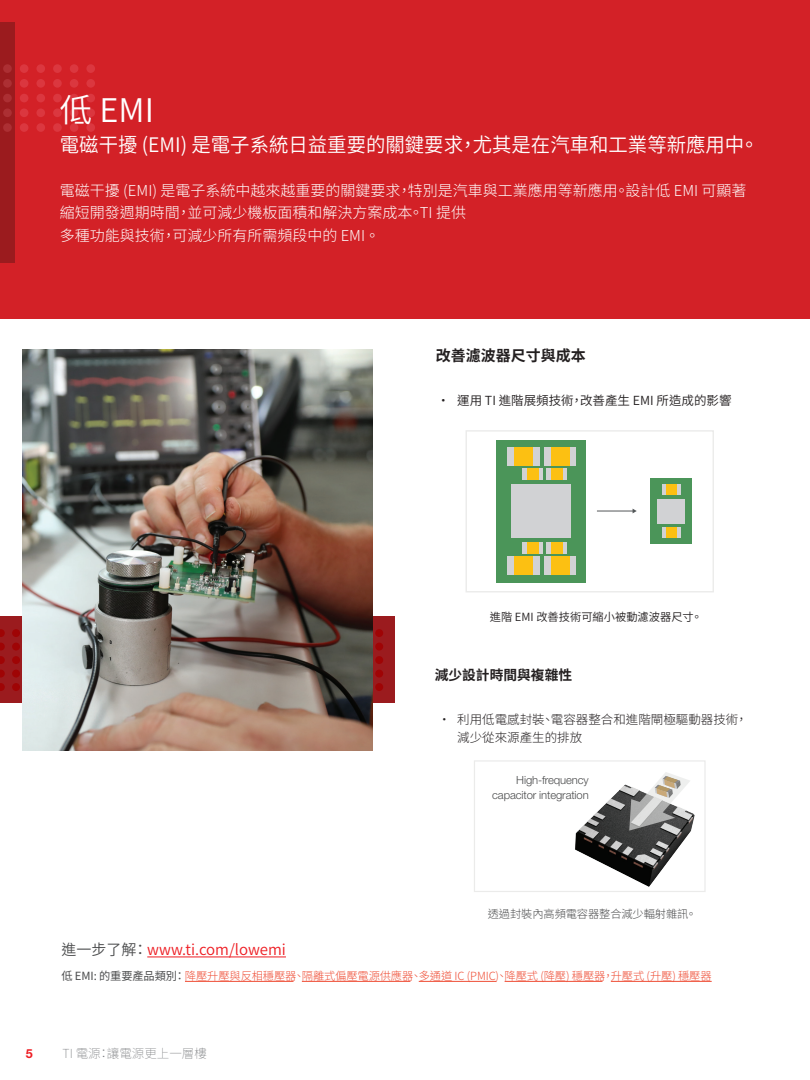
<style>
.page{position:relative;width:810px;height:1080px;background:#fff}
.page>*{position:absolute;margin:0;border:0;box-sizing:border-box;transform-origin:0 0}
.t1{font:32.5px "Source Han Sans TW";color:#fff}
.t2{font:20px "Source Han Sans TW";color:#fff}
.t3{font:300 15px/22.5px "Source Han Sans TW";color:#fff}
.t4{font:15px "Source Han Sans TW";color:#ee1d23}
.t5{font:700 15px "Source Han Sans TW";color:#231f20}
.t6{font:700 13.75px "Source Han Sans TW";color:#231f20}
.t7{font:300 12.5px/17.5px "Source Han Sans TW";color:#231f20}
.t8{font:12.5px "Source Han Sans TW";color:#231f20}
.t9{font:200 12.5px "Source Han Sans TW";color:#76787b}
.t10{font:700 12.5px "Helvetica Neue LT Std";color:#ee1d23}
.t11{font:300 11.25px "Source Han Sans TW";letter-spacing:-.01em;color:#ef4d35}
.t12{font:300 11.25px/15px "Helvetica Neue LT Std";letter-spacing:-.01em;color:#4b4c4d;text-align:right}
.t13{font:11.25px "Source Han Sans TW";color:#231f20}
.t14{font:300 11.25px "Source Han Sans TW";letter-spacing:-.01em;color:#4b4c4d}
.s1{color:#4b4c4d}
.s2{font-weight:400;color:#4b4c4d}
</style>
<div class="page">
<img style="left:575px;top:784px;width:120px;height:103px">
<svg style="left:629px;top:772px;width:62px;height:59px"></svg>
<div style="left:474px;top:760px;width:232px;height:132px;border:1px solid #ebebea"></div>
<svg style="left:0;top:616px;width:22px;height:87px;fill:#9b1b1e"></svg>
<div style="left:172px;top:616px;width:223px;height:87px;background:#9b1b1e"></div>
<div style="left:0;top:0;width:810px;height:319px;background:#d32127"></div>
<div style="left:0;top:22px;width:15px;height:241px;background:#9b1b1e"></div>
<div style="left:3px;top:64px;width:9px;height:9px;background:#ac2f33;border-radius:50%"></div>
<div style="left:20px;top:64px;width:8px;height:9px;background:#db373f;border-radius:50%"></div>
<div style="left:36px;top:64px;width:9px;height:9px;background:#db373f;border-radius:50%"></div>
<div style="left:53px;top:64px;width:9px;height:9px;background:#db373f;border-radius:50%"></div>
<div style="left:70px;top:64px;width:8px;height:9px;background:#db373f;border-radius:50%"></div>
<div style="left:86px;top:64px;width:9px;height:9px;background:#db373f;border-radius:50%"></div>
<div style="left:3px;top:79px;width:9px;height:9px;background:#ac2f33;border-radius:50%"></div>
<div style="left:20px;top:79px;width:8px;height:9px;background:#db373f;border-radius:50%"></div>
<div style="left:36px;top:79px;width:9px;height:9px;background:#db373f;border-radius:50%"></div>
<div style="left:53px;top:79px;width:9px;height:9px;background:#db373f;border-radius:50%"></div>
<div style="left:70px;top:79px;width:8px;height:9px;background:#db373f;border-radius:50%"></div>
<div style="left:86px;top:79px;width:9px;height:9px;background:#db373f;border-radius:50%"></div>
<div style="left:3px;top:94px;width:9px;height:8px;background:#ac2f33;border-radius:50%"></div>
<div style="left:20px;top:94px;width:8px;height:8px;background:#db373f;border-radius:50%"></div>
<div style="left:36px;top:94px;width:9px;height:8px;background:#db373f;border-radius:50%"></div>
<div style="left:53px;top:94px;width:9px;height:8px;background:#db373f;border-radius:50%"></div>
<div style="left:70px;top:94px;width:8px;height:8px;background:#db373f;border-radius:50%"></div>
<div style="left:86px;top:94px;width:9px;height:8px;background:#db373f;border-radius:50%"></div>
<div style="left:3px;top:108px;width:9px;height:9px;background:#ac2f33;border-radius:50%"></div>
<div style="left:20px;top:108px;width:8px;height:9px;background:#db373f;border-radius:50%"></div>
<div style="left:36px;top:108px;width:9px;height:9px;background:#db373f;border-radius:50%"></div>
<div style="left:53px;top:108px;width:9px;height:9px;background:#db373f;border-radius:50%"></div>
<div style="left:70px;top:108px;width:8px;height:9px;background:#db373f;border-radius:50%"></div>
<div style="left:86px;top:108px;width:9px;height:9px;background:#db373f;border-radius:50%"></div>
<div style="left:3px;top:123px;width:9px;height:9px;background:#ac2f33;border-radius:50%"></div>
<div style="left:20px;top:123px;width:8px;height:9px;background:#db373f;border-radius:50%"></div>
<div style="left:36px;top:123px;width:9px;height:9px;background:#db373f;border-radius:50%"></div>
<div style="left:53px;top:123px;width:9px;height:9px;background:#db373f;border-radius:50%"></div>
<div style="left:70px;top:123px;width:8px;height:9px;background:#db373f;border-radius:50%"></div>
<div style="left:86px;top:123px;width:9px;height:9px;background:#db373f;border-radius:50%"></div>
<hr style="left:147px;top:957px;width:139px;height:1px;background:#ee1d23">
<hr style="left:185px;top:981px;width:109px;height:1px;background:#ef4d35">
<hr style="left:302px;top:981px;width:108px;height:1px;background:#ef4d35">
<hr style="left:419px;top:981px;width:77px;height:1px;background:#ef4d35">
<hr style="left:505px;top:981px;width:98px;height:1px;background:#ef4d35">
<hr style="left:611px;top:981px;width:101px;height:1px;background:#ef4d35">
<img style="left:22px;top:349px;width:351px;height:402px">
<div style="left:496px;top:440px;width:90px;height:142px;background:#4b9559"></div>
<div style="left:533px;top:447px;width:7px;height:19px;background:#d1d2d4"></div>
<div style="left:507px;top:447px;width:7px;height:19px;background:#d1d2d4"></div>
<div style="left:514px;top:447px;width:19px;height:19px;background:#fcc012"></div>
<div style="left:538px;top:468px;width:5px;height:12px;background:#d1d2d4"></div>
<hr style="left:523px;top:468px;width:4px;height:12px;background:#d1d2d4">
<div style="left:527px;top:468px;width:11px;height:12px;background:#fcc012"></div>
<hr style="left:563px;top:468px;width:4px;height:12px;background:#d1d2d4">
<hr style="left:547px;top:468px;width:4px;height:12px;background:#d1d2d4">
<div style="left:551px;top:468px;width:12px;height:12px;background:#fcc012"></div>
<div style="left:569px;top:447px;width:7px;height:19px;background:#d1d2d4"></div>
<div style="left:544px;top:447px;width:7px;height:19px;background:#d1d2d4"></div>
<div style="left:551px;top:447px;width:18px;height:19px;background:#fcc012"></div>
<div style="left:533px;top:556px;width:7px;height:19px;background:#d1d2d4"></div>
<div style="left:507px;top:556px;width:7px;height:19px;background:#d1d2d4"></div>
<div style="left:514px;top:556px;width:19px;height:19px;background:#fcc012"></div>
<div style="left:538px;top:542px;width:5px;height:12px;background:#d1d2d4"></div>
<hr style="left:523px;top:542px;width:4px;height:12px;background:#d1d2d4">
<div style="left:527px;top:542px;width:11px;height:12px;background:#fcc012"></div>
<hr style="left:563px;top:542px;width:4px;height:12px;background:#d1d2d4">
<hr style="left:547px;top:542px;width:4px;height:12px;background:#d1d2d4">
<div style="left:551px;top:542px;width:12px;height:12px;background:#fcc012"></div>
<div style="left:569px;top:556px;width:7px;height:19px;background:#d1d2d4"></div>
<div style="left:544px;top:556px;width:7px;height:19px;background:#d1d2d4"></div>
<div style="left:551px;top:556px;width:18px;height:19px;background:#fcc012"></div>
<div style="left:511px;top:484px;width:60px;height:54px;background:#d1d2d4"></div>
<div style="left:651px;top:478px;width:41px;height:66px;background:#4b9559"></div>
<div style="left:658px;top:499px;width:27px;height:24px;background:#d1d2d4"></div>
<svg style="left:677px;top:484px;width:3px;height:11px"></svg>
<hr style="left:662px;top:484px;width:4px;height:11px;background:#d1d2d4">
<div style="left:666px;top:484px;width:11px;height:11px;background:#fcc012"></div>
<svg style="left:677px;top:527px;width:3px;height:11px"></svg>
<hr style="left:662px;top:527px;width:4px;height:11px;background:#d1d2d4">
<div style="left:666px;top:527px;width:11px;height:11px;background:#fcc012"></div>
<hr style="left:597px;top:511px;width:36px;height:1px;background:#535759">
<svg style="left:633px;top:509px;width:4px;height:4px"></svg>
<div style="left:466px;top:430px;width:248px;height:162px;border:1px solid #ebebea"></div>
<h1 class="t1" style="left:60px;top:92px;width:96px">低 EMI</h1>
<h2 class="t2" style="left:60px;top:134px;width:701px">電磁干擾 (EMI) 是電子系統日益重要的關鍵要求，尤其是在汽車和工業等新應用中。</h2>
<p class="t3" style="left:60px;top:180px;width:688px">電磁干擾 (EMI) 是電子系統中越來越重要的關鍵要求，特別是汽車與工業應用等新應用。設計低 EMI 可顯著縮短開發週期時間，並可減少機板面積和解決方案成本。TI 提供<br>多種功能與技術，可減少所有所需頻段中的 EMI 。</p>
<p class="t5" style="left:436px;top:347px;width:151px">改善濾波器尺寸與成本</p>
<p class="t8" style="left:437px;top:394px;width:296px">• 運用 TI 進階展頻技術，改善產生 EMI 所造成的影響</p>
<p class="t13" style="left:490px;top:611px;width:214px">進階 EMI 改善技術可縮小被動濾波器尺寸。</p>
<p class="t6" style="left:435px;top:667px;width:139px">減少設計時間與複雜性</p>
<p class="t7" style="left:457px;top:711px;width:292px;text-indent:-19px">• 利用低電感封裝、電容器整合和進階閘極驅動器技術，減少從來源產生的排放</p>
<p class="t12" style="left:492px;top:772px;width:98px">High-frequency capacitor integration</p>
<p class="t14" style="left:488px;top:907px;width:210px">透過封裝內高頻電容器整合減少輻射雜訊。</p>
<p class="t4" style="left:61px;top:941px;width:226px"><span class="s1">進一步了解：</span> www.ti.com/lowemi</p>
<p class="t11" style="left:61px;top:969px;width:652px"><span class="s2">低 EMI: 的重要產品類別：</span> 降壓升壓與反相穩壓器、隔離式偏壓電源供應器、多通道 IC (PMIC)、降壓式 (降壓) 穩壓器，升壓式 (升壓) 穩壓器</p>
<p class="t10" style="left:26px;top:1046px;width:8px">5</p>
<p class="t9" style="left:63px;top:1047px;width:146px">TI 電源：讓電源更上一層樓</p>
</div>
